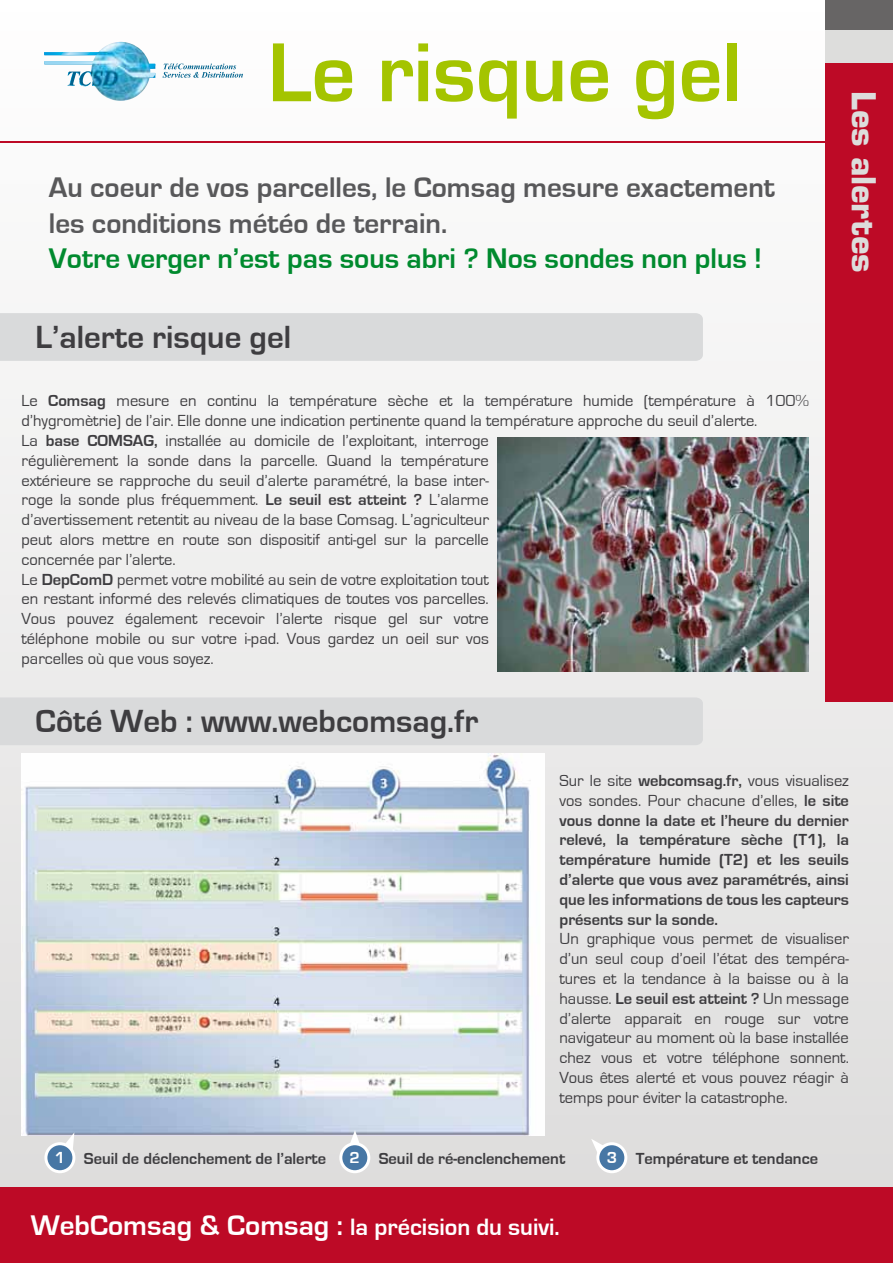
<style>
.page{position:relative;width:893px;height:1263px;background:#fff}
.page>*{position:absolute;margin:0;border:0;box-sizing:border-box;transform-origin:0 0}
.t1{font:700 86.7px "Eurostile";color:#a4c400}
.t2{font:36px "Eurostile Black DTC";color:#dddddc}
.t3{font:700 33px "Eurostile";color:#3e3d40}
.t4{font:700 29.25px/35.1px "Eurostile";color:#58585a}
.t5{font:700 29.25px "Eurostile";color:#008a2e}
.t6{font:700 24.3px "Eurostile";color:#fff}
.t7{font:16.5px/19.8px "Eurostile";color:#3e3d40}
.t8{font:700 16.5px/19.8px "Eurostile";color:#3e3d40;text-align:justify}
.s1{font-weight:700}
.s2{font-weight:400}
.s3{color:#fff}
.s4{font-size:29.25px}
</style>
<div class="page">
<div style="left:0;top:0;width:893px;height:1197px;background:linear-gradient(to bottom,#fffdfd,#dddddc)"></div>
<div style="left:825px;top:0;width:68px;height:31px;background:#676565"></div>
<div style="left:825px;top:31px;width:68px;height:33px;background:#dddddc"></div>
<hr style="left:0;top:141px;width:893px;height:1px;background:#bd0a26">
<div style="left:825px;top:63px;width:68px;height:639px;background:#bd0a26"></div>
<svg style="left:44px;top:52px;width:111px;height:34px"></svg>
<svg style="left:163px;top:64px;width:80px;height:14px"></svg>
<div style="left:0;top:313px;width:703px;height:48px;background:#d9dadb"></div>
<div style="left:0;top:697px;width:703px;height:48px;background:#d9dadb"></div>
<div style="left:0;top:1187px;width:893px;height:76px;background:#bd0a26"></div>
<img style="left:498px;top:438px;width:311px;height:233px">
<img style="left:21px;top:754px;width:524px;height:382px">
<svg style="left:44px;top:1132px;width:31px;height:41px"></svg>
<svg style="left:339px;top:1130px;width:31px;height:43px"></svg>
<svg style="left:591px;top:1139px;width:36px;height:34px"></svg>
<img style="left:91px;top:42px;width:59px;height:59px">
<h1 class="t1" style="left:268px;top:25px;width:475px">Le risque gel</h1>
<h3 class="t4" style="left:49px;top:171px;width:727px">Au coeur de vos parcelles, le Comsag mesure exactement les conditions météo de terrain.</h3>
<h3 class="t5" style="left:49px;top:242px;width:715px">Votre verger n’est pas sous abri ? Nos sondes non plus !</h3>
<h3 class="t3" style="left:36px;top:319px;width:257px">L’alerte risque gel</h3>
<p class="t7" style="left:21px;top:391px;width:789px">Le <span class="s1">Comsag</span> mesure en continu la température sèche et la température humide (température à 100% d’hygromètrie) de l’air. Elle donne une indication pertinente quand la température approche du seuil d’alerte.<br>La <span class="s1">base COMSAG,</span> installée au domicile de l’exploitant, interroge<br>régulièrement la sonde dans la parcelle. Quand la température<br>extérieure se rapproche du seuil d’alerte paramétré, la base inter-<br>roge la sonde plus fréquemment. <span class="s1">Le seuil est atteint ?</span> L’alarme<br>d’avertissement retentit au niveau de la base Comsag. L’agriculteur<br>peut alors mettre en route son dispositif anti-gel sur la parcelle<br>concernée par l’alerte.<br>Le <span class="s1">DepComD</span> permet votre mobilité au sein de votre exploitation tout<br>en restant informé des relevés climatiques de toutes vos parcelles.<br>Vous pouvez également recevoir l’alerte risque gel sur votre<br>téléphone mobile ou sur votre i-pad. Vous gardez un oeil sur vos<br>parcelles où que vous soyez.</p>
<h3 class="t3" style="left:36px;top:703px;width:444px">Côté Web : www.webcomsag.fr</h3>
<h2 class="t2" style="left:884px;top:91px;width:184px;rotate:90deg">Les alertes</h2>
<p class="t8" style="left:559px;top:771px;width:291px"><span class="s2">Sur le site</span> webcomsag.fr, <span class="s2">vous visualisez vos sondes. Pour chacune d’elles,</span> le site vous donne la date et l’heure du dernier relevé, la température sèche (T1), la température humide (T2) et les seuils d’alerte que vous avez paramétrés, ainsi que les informations de tous les capteurs présents sur la sonde.</p>
<p class="t7" style="left:559px;top:929px;width:291px;text-align:justify">Un graphique vous permet de visualiser d’un seul coup d’oeil l’état des tempéra&shy;tures et la tendance à la baisse ou à la hausse. <span class="s1">Le seuil est atteint ?</span> Un message d’alerte apparait en rouge sur votre navigateur au moment où la base installée chez vous et votre téléphone sonnent.<br>Vous êtes alerté et vous pouvez réagir à temps pour éviter la catastrophe.</p>
<p class="t8" style="left:55px;top:1149px;width:273px"><span class="s3">1</span> Seuil de déclenchement de l’alerte</p>
<p class="t8" style="left:350px;top:1149px;width:217px"><span class="s3">2</span> Seuil de ré-enclenchement</p>
<p class="t8" style="left:607px;top:1149px;width:213px"><span class="s3">3</span> Température et tendance</p>
<h3 class="t6" style="left:31px;top:1213px;width:531px"><span class="s4">WebComsag &amp; Comsag :</span> la précision du suivi.</h3>
</div>
